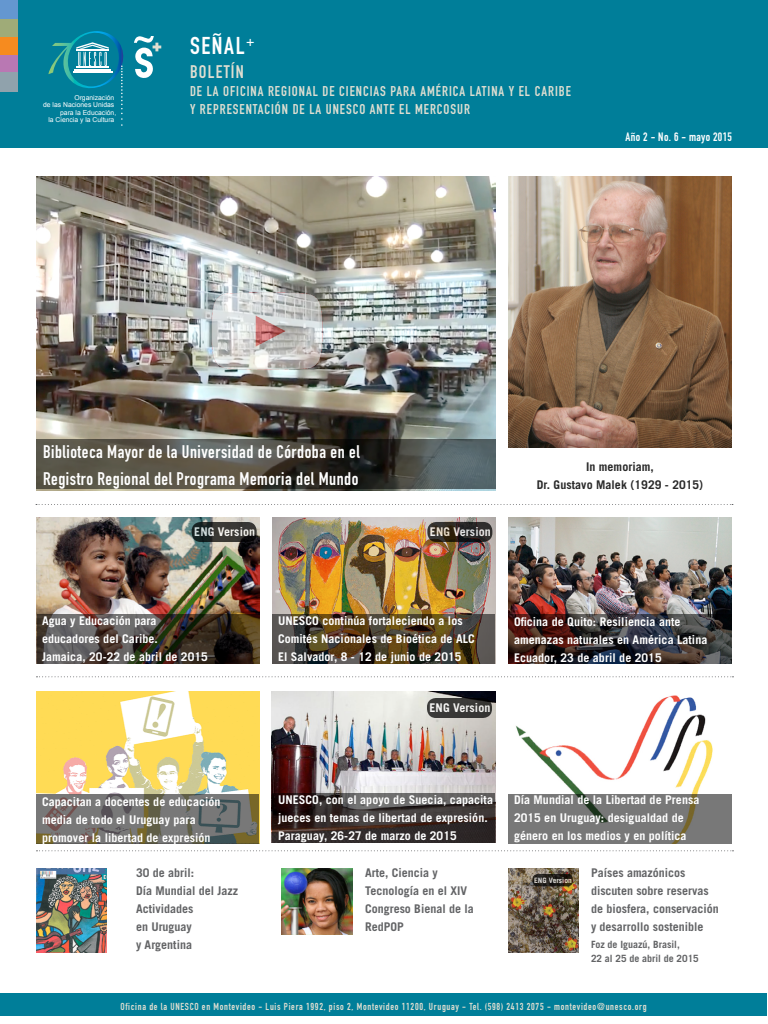
<style>
.page{position:relative;width:768px;height:1024px;background:#fff}
.page>*{position:absolute;margin:0;border:0;box-sizing:border-box;transform-origin:0 0}
.Editorial_-_contenid{font:24px "DIN Engschrift Alternate";letter-spacing:.07em;color:#fff}
.Cabezal_de_cada_prog{font:18px/27px "DIN Engschrift Alternate";letter-spacing:.03em;color:#fff}
.Editorial_-_contenid-2{font:18px "DIN Engschrift Alternate";letter-spacing:.07em;color:#dfded1}
.Editorial_-_contenid-3{font:14px/18px "DIN Engschrift Alternate";letter-spacing:.07em;color:#dfded1}
.Lead{font:700 12px/18px "Trade Gothic";letter-spacing:.005em;color:#fff}
.t1{font:700 12px/18px "Trade Gothic";color:#636466}
.Lead-2{font:700 12px/18px "Trade Gothic";letter-spacing:.005em;color:#292929;text-align:center}
.Cabezal_de_cada_prog-2{font:12px "DIN Engschrift Alternate";letter-spacing:.03em;color:#fff}
.Editorial_-_contenid-4{font:10px "DIN Engschrift Alternate";letter-spacing:.07em;color:#dfded1}
.t2{font:700 10px "Trade Gothic";color:#636466}
.t3{font:700 7.4px "Trade Gothic";letter-spacing:.005em;color:#fff}
.t4{font:6.8px/7.4px "Arial";color:#fff;text-align:right}
</style>
<div class="page">
<img style="left:508px;top:176px;width:224px;height:271px">
<div style="left:0;top:0;width:768px;height:148px;background:#007e99"></div>
<div style="left:0;top:0;width:17px;height:19px;background:#6497d0"></div>
<div style="left:0;top:19px;width:17px;height:19px;background:#9fab78"></div>
<div style="left:0;top:37px;width:17px;height:18px;background:#f68b1f"></div>
<div style="left:0;top:55px;width:17px;height:18px;background:#b978b3"></div>
<div style="left:0;top:73px;width:17px;height:19px;background:#90a2ac"></div>
<svg style="left:134px;top:36px;width:27px;height:42px"></svg>
<svg style="left:36px;top:504px;width:697px;height:1px"></svg>
<div style="left:0;top:993px;width:768px;height:23px;background:#007e99"></div>
<img style="left:516px;top:695px;width:197px;height:99px">
<img style="left:272px;top:691px;width:224px;height:103px">
<img style="left:36px;top:691px;width:224px;height:153px">
<img style="left:272px;top:517px;width:224px;height:147px">
<img style="left:508px;top:517px;width:224px;height:97px">
<img style="left:36px;top:517px;width:224px;height:147px">
<img style="left:36px;top:176px;width:460px;height:314px">
<svg style="left:272px;top:614px;width:224px;height:49px;background:#4c3f29"></svg>
<svg style="left:508px;top:614px;width:224px;height:50px;background:#352b2d"></svg>
<img style="left:37px;top:614px;width:223px;height:50px">
<svg style="left:36px;top:676px;width:697px;height:1px"></svg>
<svg style="left:272px;top:794px;width:224px;height:49px;background:#3b3332"></svg>
<div style="left:508px;top:794px;width:224px;height:50px;background:#787878"></div>
<svg style="left:36px;top:794px;width:223px;height:50px;background:#6f6e66"></svg>
<svg style="left:36px;top:850px;width:697px;height:1px"></svg>
<svg style="left:36px;top:439px;width:460px;height:50px;background:#4b4b44"></svg>
<svg style="left:48px;top:31px;width:76px;height:95px"></svg>
<div style="left:427px;top:698px;width:65px;height:20px;background:#393837;border-radius:9px"></div>
<svg style="left:427px;top:522px;width:65px;height:20px"></svg>
<svg style="left:192px;top:522px;width:65px;height:20px"></svg>
<img style="left:208px;top:290px;width:118px;height:81px">
<img style="left:36px;top:868px;width:71px;height:85px">
<img style="left:508px;top:868px;width:71px;height:85px">
<svg style="left:533px;top:874px;width:40px;height:12px"></svg>
<img style="left:281px;top:868px;width:72px;height:67px">
<p class="t4" style="left:43px;top:94px;width:75px">Organización<br>de las Naciones Unidas para la Educación,<br>la Ciencia y la Cultura</p>
<p class="Editorial_-_contenid" style="left:190px;top:32px;width:66px">SEÑAL<sup>+</sup></p>
<p class="Editorial_-_contenid-2" style="left:190px;top:61px;width:55px">BOLETÍN</p>
<p class="Editorial_-_contenid-3" style="left:190px;top:82px;width:382px">DE LA OFICINA REGIONAL DE CIENCIAS PARA AMÉRICA LATINA Y EL CARIBE<br>Y REPRESENTACIÓN DE LA UNESCO ANTE EL MERCOSUR</p>
<p class="Cabezal_de_cada_prog-2" style="left:626px;top:130px;width:108px">Año 2 - No. 6 - mayo 2015</p>
<p class="Cabezal_de_cada_prog" style="left:43px;top:438px;width:318px">Biblioteca Mayor de la Universidad de Córdoba en el<br>Registro Regional del Programa Memoria del Mundo</p>
<p class="Lead" style="left:194px;top:523px;width:62px">ENG Version</p>
<p class="Lead" style="left:430px;top:523px;width:62px">ENG Version</p>
<p class="Lead-2" style="left:537px;top:458px;width:168px">In memoriam,<br>Dr. Gustavo Malek (1929 - 2015)</p>
<p class="Lead" style="left:42px;top:612px;width:117px">Agua y Educación para educadores del Caribe.</p>
<p class="Lead" style="left:42px;top:648px;width:167px">Jamaica, 20-22 de abril de 2015</p>
<p class="Lead" style="left:278px;top:612px;width:198px">UNESCO continúa fortaleciendo a los<br>Comités Nacionales de Bioética de ALC</p>
<p class="Lead" style="left:278px;top:648px;width:185px">El Salvador, 8 - 12 de junio de 2015</p>
<p class="Lead" style="left:430px;top:699px;width:62px">ENG Version</p>
<p class="Lead" style="left:514px;top:613px;width:195px">Oficina de Quito: Resiliencia ante amenazas naturales en América Latina</p>
<p class="Lead" style="left:514px;top:649px;width:149px">Ecuador, 23 de abril de 2015</p>
<p class="Lead" style="left:42px;top:792px;width:180px">Capacitan a docentes de educación media de todo el Uruguay para promover la libertad de expresión</p>
<p class="Lead" style="left:278px;top:791px;width:217px">UNESCO, con el apoyo de Suecia, capacita jueces en temas de libertad de expresión.<br>Paraguay, 26-27 de marzo de 2015</p>
<p class="Lead" style="left:514px;top:791px;width:187px">Día Mundial de la Libertad de Prensa<br>2015 en Uruguay: desigualdad de género en los medios y en política</p>
<p class="t1" style="left:136px;top:864px;width:60px">30 de abril:</p>
<p class="t1" style="left:136px;top:882px;width:104px">Día Mundial del Jazz</p>
<p class="t1" style="left:136px;top:900px;width:59px;text-align:justify">Actividades en Uruguay y Argentina</p>
<p class="t1" style="left:365px;top:864px;width:110px">Arte, Ciencia y<br>Tecnología en el XIV<br>Congreso Bienal de la<br>RedPOP</p>
<p class="t1" style="left:591px;top:864px;width:129px">Países amazónicos discuten sobre reservas de biosfera, conservación y desarrollo sostenible</p>
<p class="t2" style="left:591px;top:939px;width:90px">Foz de Iguazú, Brasil,</p>
<p class="t2" style="left:591px;top:953px;width:109px">22 al 25 de abril de 2015</p>
<p class="t3" style="left:534px;top:876px;width:39px">ENG Version</p>
<p class="Editorial_-_contenid-4" style="left:120px;top:1000px;width:528px">Oficina de la UNESCO en Montevideo - Luis Piera 1992, piso 2, Montevideo 11200, Uruguay - Tel. (598) 2413 2075 - montevideo@unesco.org</p>
</div>
